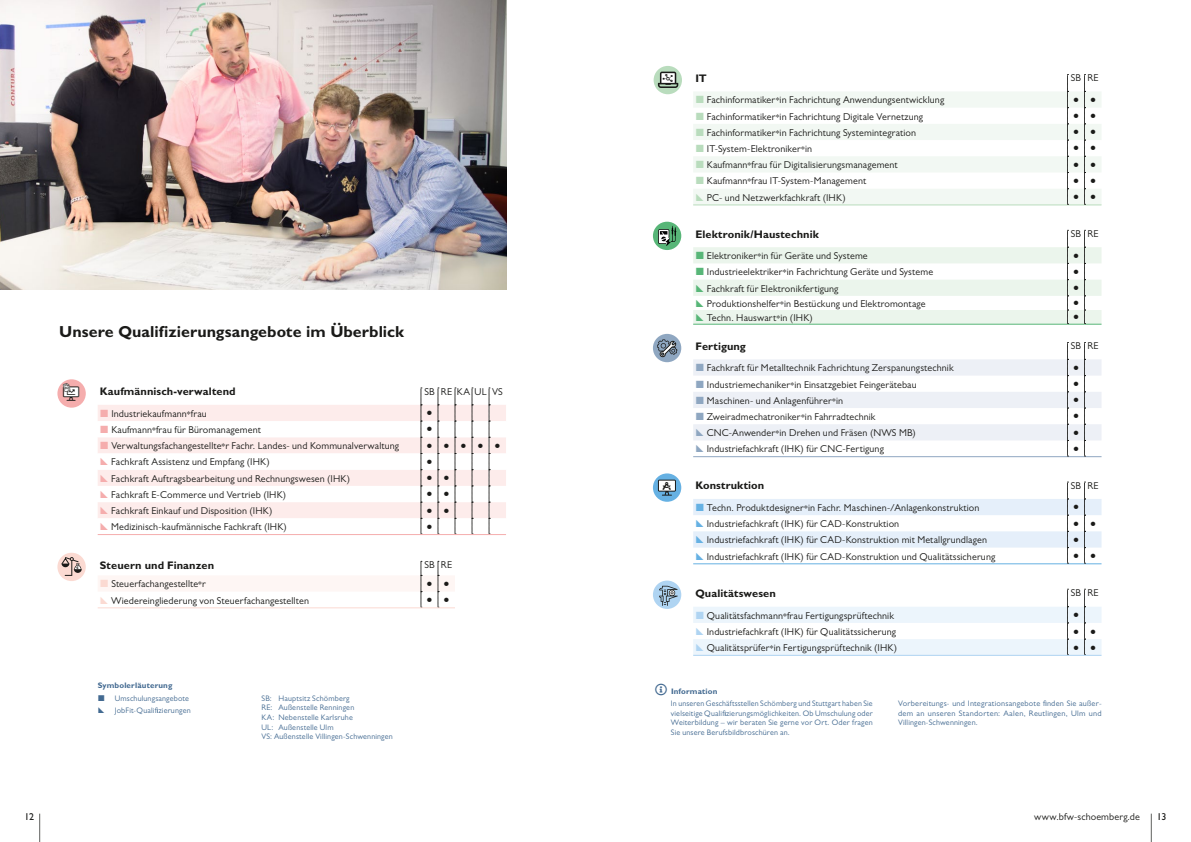
<style>
.page{position:relative;width:1191px;height:842px;background:#fff}
.page>*{position:absolute;margin:0;border:0;box-sizing:border-box;transform-origin:0 0}
.t1{font:700 16px "Gill Sans MT Pro";color:#1a1a18}
.t2{font:700 11px "Gill Sans MT Pro";letter-spacing:.005em;color:#1a1a18}
.t3{font:10px/16.2px "Gill Sans MT Pro";letter-spacing:.015em;color:#1a1a18}
.t4{font:500 10px "Gill Sans MT Pro";color:#1a1a18}
.t5{font:8px/9.6px "Gill Sans MT Pro";letter-spacing:.02em;color:#436a91}
.t6{font:700 8px "Gill Sans MT Pro";letter-spacing:.02em;color:#436a91}
.t7{font:700 3.9px "Myriad Pro";color:#1a1a18}
.s1{font-weight:700}
</style>
<div class="page">
<svg style="left:1151px;top:814px;width:1px;height:28px"></svg>
<svg style="left:39px;top:814px;width:1px;height:28px"></svg>
<div style="left:98px;top:405px;width:323px;height:16px;background:#fdeceb"></div>
<svg style="left:98px;top:421px;width:323px;height:113px"></svg>
<hr style="left:98px;top:534px;width:323px;height:1px;background:#f5adad">
<div style="left:57px;top:379px;width:29px;height:29px;background:#f5adad;border-radius:50%"></div>
<div style="left:57px;top:553px;width:29px;height:28px;background:#fbdad2;border-radius:50%"></div>
<svg style="left:61px;top:557px;width:21px;height:19px"></svg>
<svg style="left:693px;top:92px;width:374px;height:112px;fill:#f2f8f3"></svg>
<hr style="left:693px;top:204px;width:374px;height:1px;background:#b9dcbd">
<div style="left:653px;top:66px;width:29px;height:28px;background:#b9dcbd;border-radius:50%"></div>
<div style="left:653px;top:222px;width:28px;height:28px;background:#58b678;border-radius:50%"></div>
<svg style="left:658px;top:226px;width:18px;height:20px"></svg>
<div style="left:653px;top:334px;width:28px;height:28px;background:#8fa7c1;border-radius:50%"></div>
<svg style="left:657px;top:339px;width:20px;height:19px"></svg>
<svg style="left:653px;top:473px;width:28px;height:29px"></svg>
<div style="left:653px;top:580px;width:28px;height:29px;background:#afd4f2;border-radius:50%"></div>
<svg style="left:659px;top:586px;width:19px;height:20px"></svg>
<img style="left:0;top:0;width:506px;height:289px">
<svg style="left:101px;top:409px;width:7px;height:8px"></svg>
<svg style="left:101px;top:426px;width:7px;height:7px"></svg>
<svg style="left:101px;top:442px;width:7px;height:7px"></svg>
<svg style="left:101px;top:458px;width:7px;height:7px"></svg>
<svg style="left:101px;top:474px;width:7px;height:8px"></svg>
<svg style="left:101px;top:490px;width:7px;height:8px"></svg>
<svg style="left:101px;top:507px;width:7px;height:7px"></svg>
<svg style="left:101px;top:523px;width:7px;height:7px"></svg>
<svg style="left:421px;top:388px;width:85px;height:147px"></svg>
<svg style="left:98px;top:561px;width:357px;height:47px"></svg>
<svg style="left:63px;top:383px;width:16px;height:14px"></svg>
<svg style="left:696px;top:96px;width:7px;height:7px"></svg>
<svg style="left:696px;top:112px;width:7px;height:8px"></svg>
<svg style="left:696px;top:128px;width:7px;height:8px"></svg>
<svg style="left:696px;top:145px;width:7px;height:7px"></svg>
<svg style="left:696px;top:161px;width:7px;height:7px"></svg>
<svg style="left:696px;top:177px;width:7px;height:7px"></svg>
<svg style="left:696px;top:193px;width:7px;height:8px"></svg>
<svg style="left:1067px;top:74px;width:34px;height:131px"></svg>
<svg style="left:693px;top:230px;width:408px;height:95px"></svg>
<svg style="left:693px;top:342px;width:408px;height:115px"></svg>
<svg style="left:693px;top:482px;width:408px;height:82px"></svg>
<svg style="left:693px;top:589px;width:408px;height:67px"></svg>
<svg style="left:658px;top:72px;width:20px;height:16px"></svg>
<svg style="left:658px;top:480px;width:18px;height:16px"></svg>
<h1 class="t1" style="left:59px;top:322px;width:346px">Unsere Qualifizierungsangebote im Überblick</h1>
<p class="t7" style="left:77px;top:565px;width:4px">€</p>
<p class="t2" style="left:100px;top:385px;width:137px">Kaufmännisch-verwaltend</p>
<p class="t3" style="left:424px;top:383px;width:80px">SB RE KA UL VS</p>
<p class="t3" style="left:111px;top:405px;width:289px">Industriekaufmann*frau<br>Kaufmann*frau für Büromanagement<br>Verwaltungsfachangestellte*r Fachr. Landes- und Kommunalverwaltung Fachkraft Assistenz und Empfang (IHK)<br>Fachkraft Auftragsbearbeitung und Rechnungswesen (IHK)<br>Fachkraft E-Commerce und Vertrieb (IHK)<br>Fachkraft Einkauf und Disposition (IHK)<br>Medizinisch-kaufmännische Fachkraft (IHK)</p>
<p class="t2" style="left:100px;top:558px;width:116px">Steuern und Finanzen</p>
<p class="t3" style="left:424px;top:556px;width:29px">SB RE</p>
<p class="t3" style="left:111px;top:576px;width:199px">Steuerfachangestellte*r<br>Wiedereingliederung von Steuerfachangestellten</p>
<p class="t6" style="left:98px;top:681px;width:76px">Symbolerläuterung</p>
<p class="t5" style="left:115px;top:692px;width:77px;line-height:12.4px">Umschulungsangebote<br>JobFit-Qualifizierungen</p>
<p class="t5" style="left:261px;top:693px;width:133px">SB: Hauptsitz Schömberg<br>RE: Außenstelle Renningen<br>KA: Nebenstelle Karlsruhe<br>UL: Außenstelle Ulm<br>VS: Außenstelle Villingen-Schwenningen</p>
<p class="t2" style="left:695px;top:71px;width:13px">IT</p>
<p class="t3" style="left:1070px;top:70px;width:29px">SB RE</p>
<p class="t3" style="left:706px;top:92px;width:239px">Fachinformatiker*in Fachrichtung Anwendungsentwicklung Fachinformatiker*in Fachrichtung Digitale Vernetzung Fachinformatiker*in Fachrichtung Systemintegration IT-System-Elektroniker*in<br>Kaufmann*frau für Digitalisierungsmanagement Kaufmann*frau IT-System-Management<br>PC- und Netzwerkfachkraft (IHK)</p>
<p class="t2" style="left:695px;top:227px;width:125px">Elektronik/Haustechnik</p>
<p class="t3" style="left:1070px;top:225px;width:29px">SB RE</p>
<p class="t3" style="left:706px;top:248px;width:228px">Elektroniker*in für Geräte und Systeme<br>Industrieelektriker*in Fachrichtung Geräte und Systeme<br>Fachkraft für Elektronikfertigung</p>
<p class="t3" style="left:706px;top:296px;width:220px;line-height:14.2px">Produktionshelfer*in Bestückung und Elektromontage<br>Techn. Hauswart*in (IHK)</p>
<p class="t2" style="left:695px;top:339px;width:52px">Fertigung</p>
<p class="t3" style="left:1070px;top:338px;width:29px">SB RE</p>
<p class="t3" style="left:706px;top:360px;width:248px">Fachkraft für Metalltechnik Fachrichtung Zerspanungstechnik Industriemechaniker*in Einsatzgebiet Feingerätebau Maschinen- und Anlagenführer*in<br>Zweiradmechatroniker*in Fahrradtechnik CNC-Anwender*in Drehen und Fräsen (NWS MB)<br>Industriefachkraft (IHK) für CNC-Fertigung</p>
<p class="t2" style="left:695px;top:479px;width:70px">Konstruktion</p>
<p class="t3" style="left:1070px;top:477px;width:29px">SB RE</p>
<p class="t3" style="left:706px;top:499px;width:290px">Techn. Produktdesigner*in Fachr. Maschinen-/Anlagenkonstruktion Industriefachkraft (IHK) für CAD-Konstruktion<br>Industriefachkraft (IHK) für CAD-Konstruktion mit Metallgrundlagen Industriefachkraft (IHK) für CAD-Konstruktion und Qualitätssicherung</p>
<p class="t2" style="left:695px;top:586px;width:82px">Qualitätswesen</p>
<p class="t3" style="left:1070px;top:584px;width:29px">SB RE</p>
<p class="t3" style="left:706px;top:607px;width:192px">Qualitätsfachmann*frau Fertigungsprüftechnik<br>Industriefachkraft (IHK) für Qualitätssicherung<br>Qualitätsprüfer*in Fertigungsprüftechnik (IHK)</p>
<p class="t5" style="left:671px;top:684px;width:203px;line-height:12.4px;text-indent:-16px">■□● <span class="s1">Information<br></span>In unseren Geschäftsstellen Schömberg und Stuttgart haben Sie</p>
<p class="t5" style="left:671px;top:708px;width:203px;text-align:justify">vielseitige Qualifizierungsmöglichkeiten. Ob Umschulung oder Weiterbildung – wir beraten Sie gerne vor Ort. Oder fragen Sie unsere Berufsbildbroschüren an.</p>
<p class="t5" style="left:898px;top:698px;width:205px;text-align:justify">Vorbereitungs- und Inte grations angebote finden Sie außer&shy;dem an unseren Standorten: Aalen, Reutlingen, Ulm und Villingen-Schwenningen.</p>
<p class="t4" style="left:25px;top:811px;width:11px">12</p>
<p class="t4" style="left:1157px;top:811px;width:11px">13</p>
<p class="t3" style="left:1034px;top:809px;width:107px">www.bfw-schoemberg.de</p>
</div>
